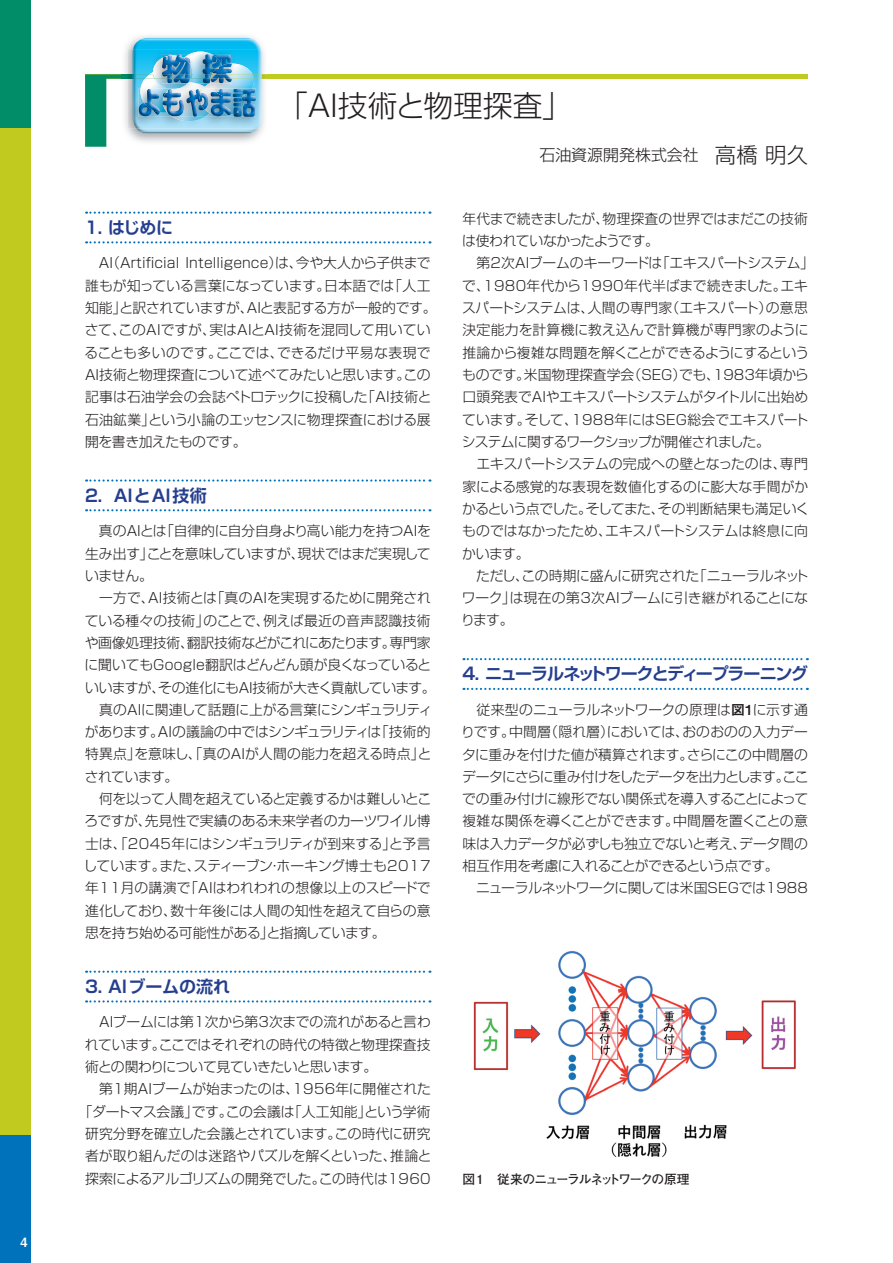
<style>
.page{position:relative;width:893px;height:1263px;background:#fff}
.page>*{position:absolute;margin:0;border:0;box-sizing:border-box;transform-origin:0 0}
.t1{font:300 29.7px "Shin Go Pro";color:#231f20}
.t2{font:700 16.95px "Shin Go Pro De";letter-spacing:-.06em;color:#253f8e}
.t3{font:700 16.95px "Shin Go Pro De";color:#253f8e}
.t4{font:700 16.95px "Shin Go Pro De";letter-spacing:.025em;color:#253f8e}
.t5{font:300 15.9px "Shin Go Pro";color:#231f20}
.t6{font:300 13.8px/22.4px "Shin Go Pro";letter-spacing:-.015em;color:#231f20}
.t7{font:300 13.8px "Shin Go Pro";letter-spacing:-.035em;color:#231f20}
.t8{font:700 12.75px "Futo Go B101 Pro";letter-spacing:-.13em;color:#231f20}
.t9{font:12.75px "Midashi Go Pro MB31";color:#fff}
.s1{font-size:21.3px}
.s2{font-family:"Midashi Go Pro MB31";font-weight:400}
</style>
<div class="page">
<div style="left:0;top:0;width:30px;height:1263px;background:#c1cb1f"></div>
<div style="left:0;top:0;width:30px;height:128px;background:#008d68"></div>
<div style="left:0;top:1135px;width:30px;height:128px;background:#0072bc"></div>
<div style="left:85px;top:74px;width:723px;height:5px;background:#c1cb1f"></div>
<img style="left:125px;top:36px;width:139px;height:106px">
<img style="left:262px;top:74px;width:5px;height:5px">
<img style="left:213px;top:132px;width:34px;height:2px">
<img style="left:134px;top:39px;width:126px;height:93px">
<img style="left:260px;top:49px;width:1px;height:76px">
<img style="left:133px;top:49px;width:1px;height:25px">
<img style="left:134px;top:49px;width:126px;height:79px">
<img style="left:254px;top:74px;width:6px;height:5px">
<img style="left:140px;top:72px;width:13px;height:2px">
<img style="left:190px;top:52px;width:21px;height:2px">
<img style="left:213px;top:64px;width:41px;height:24px">
<img style="left:232px;top:74px;width:22px;height:5px">
<img style="left:153px;top:58px;width:9px;height:16px">
<img style="left:162px;top:54px;width:70px;height:10px">
<img style="left:184px;top:54px;width:38px;height:20px">
<img style="left:210px;top:64px;width:22px;height:19px">
<img style="left:213px;top:74px;width:19px;height:5px">
<img style="left:162px;top:55px;width:30px;height:19px">
<img style="left:213px;top:88px;width:43px;height:29px">
<img style="left:213px;top:98px;width:32px;height:18px">
<img style="left:213px;top:88px;width:39px;height:10px">
<img style="left:85px;top:74px;width:128px;height:73px">
<svg style="left:463px;top:658px;width:345px;height:2px"></svg>
<svg style="left:463px;top:688px;width:345px;height:2px"></svg>
<svg style="left:86px;top:212px;width:344px;height:2px"></svg>
<svg style="left:86px;top:241px;width:344px;height:2px"></svg>
<svg style="left:86px;top:479px;width:344px;height:3px"></svg>
<svg style="left:86px;top:509px;width:344px;height:2px"></svg>
<svg style="left:86px;top:971px;width:344px;height:2px"></svg>
<svg style="left:86px;top:1000px;width:344px;height:2px"></svg>
<img style="left:473px;top:950px;width:323px;height:208px">
<p class="t9" style="left:21px;top:1231px;width:9px">4</p>
<h1 class="t1" style="left:278px;top:82px;width:296px">「AI技術と物理探査」</h1>
<p class="t5" style="left:539px;top:142px;width:270px">石油資源開発株式会社　<span class="s1">高橋 明久</span></p>
<p class="t2" style="left:85px;top:214px;width:90px">1. はじめに</p>
<p class="t6" style="left:85px;top:250px;width:354px">　AI（Artificial Intelligence）は、今や大人から子供まで誰もが知っている言葉になっています。日本語では「人工知能」と訳されていますが、AIと表記する方が一般的です。さて、このAIですが、実はAIとAI技術を混同して用いていることも多いのです。ここでは、できるだけ平易な表現で<br>AI技術と物理探査について述べてみたいと思います。この記事は石油学会の会誌ペトロテックに投稿した「AI技術と石油鉱業」という小論のエッセンスに物理探査における展開を書き加えたものです。</p>
<p class="t4" style="left:85px;top:481px;width:123px">2. AIとAI技術</p>
<p class="t6" style="left:83px;top:518px;width:354px">　真のAIとは「自律的に自分自身より高い能力を持つAIを生み出す」ことを意味していますが、現状ではまだ実現していません。<br>　一方で、AI技術とは「真のAIを実現するために開発されている種々の技術」のことで、例えば最近の音声認識技術や画像処理技術、翻訳技術などがこれにあたります。専門家に聞いてもGoogle翻訳はどんどん頭が良くなっているといいますが、その進化にもAI技術が大きく貢献しています。　真のAIに関連して話題に上がる言葉にシンギュラリティがあります。AIの議論の中ではシンギュラリティは「技術的特異点」を意味し、「真のAIが人間の能力を超える時点」とされています。<br>　何を以って人間を超えていると定義するかは難しいところですが、先見性で実績のある未来学者のカーツワイル博士は、「2045年にはシンギュラリティが到来する」と予言しています。また、スティーブン・ホーキング博士も2017年11月の講演で「AIはわれわれの想像以上のスピードで進化しており、数十年後には人間の知性を超えて自らの意思を持ち始める可能性がある」と指摘しています。</p>
<p class="t3" style="left:85px;top:973px;width:147px">3. AIブームの流れ</p>
<p class="t6" style="left:85px;top:1009px;width:347px">　AIブームには第1次から第3次までの流れがあると言わ</p>
<p class="t6" style="left:85px;top:1032px;width:347px">れています。ここではそれぞれの時代の特徴と物理探査技</p>
<p class="t7" style="left:85px;top:1055px;width:294px">術との関わりについて見ていきたいと思います。</p>
<p class="t6" style="left:85px;top:1076px;width:347px">　第1期AIブームが始まったのは、1956年に開催された</p>
<p class="t6" style="left:79px;top:1098px;width:353px">「ダートマス会議」です。この会議は「人工知能」という学術</p>
<p class="t6" style="left:85px;top:1121px;width:347px">研究分野を確立した会議とされています。この時代に研究</p>
<p class="t6" style="left:85px;top:1143px;width:348px">者が取り組んだのは迷路やパズルを解くといった、推論と</p>
<p class="t6" style="left:85px;top:1165px;width:347px">探索によるアルゴリズムの開発でした。この時代は1960</p>
<p class="t6" style="left:461px;top:206px;width:355px">年代まで続きましたが、物理探査の世界ではまだこの技術は使われていなかったようです。<br>　第2次AIブームのキーワードは「エキスパートシステム」で、1980年代から1990年代半ばまで続きました。エキスパートシステムは、人間の専門家（エキスパート）の意思決定能力を計算機に教え込んで計算機が専門家のように推論から複雑な問題を解くことができるようにするというものです。米国物理探査学会（SEG）でも、1983年頃から口頭発表でAIやエキスパートシステムがタイトルに出始めています。そして、1988年にはSEG総会でエキスパートシステムに関するワークショップが開催されました。<br>　エキスパートシステムの完成への壁となったのは、専門家による感覚的な表現を数値化するのに膨大な手間がかかるという点でした。そしてまた、その判断結果も満足いくものではなかったため、エキスパートシステムは終息に向かいます。<br>　ただし、この時期に盛んに研究された「ニューラルネットワーク」は現在の第3次AIブームに引き継がれることになります。</p>
<p class="t2" style="left:462px;top:660px;width:347px">4. ニューラルネットワークとディープラーニング</p>
<p class="t6" style="left:461px;top:697px;width:349px">　従来型のニューラルネットワークの原理は<span class="s2">図1</span>に示す通りです。中間層（隠れ層）においては、おのおのの入力データに重みを付けた値が積算されます。さらにこの中間層のデータにさらに重み付けをしたデータを出力とします。ここでの重み付けに線形でない関係式を導入することによって複雑な関係を導くことができます。中間層を置くことの意味は入力データが必ずしも独立でないと考え、データ間の相互作用を考慮に入れることができるという点です。<br>　ニューラルネットワークに関しては米国SEGでは1988</p>
<p class="t8" style="left:462px;top:1169px;width:229px">図１　従来のニューラルネットワークの原理</p>
</div>
